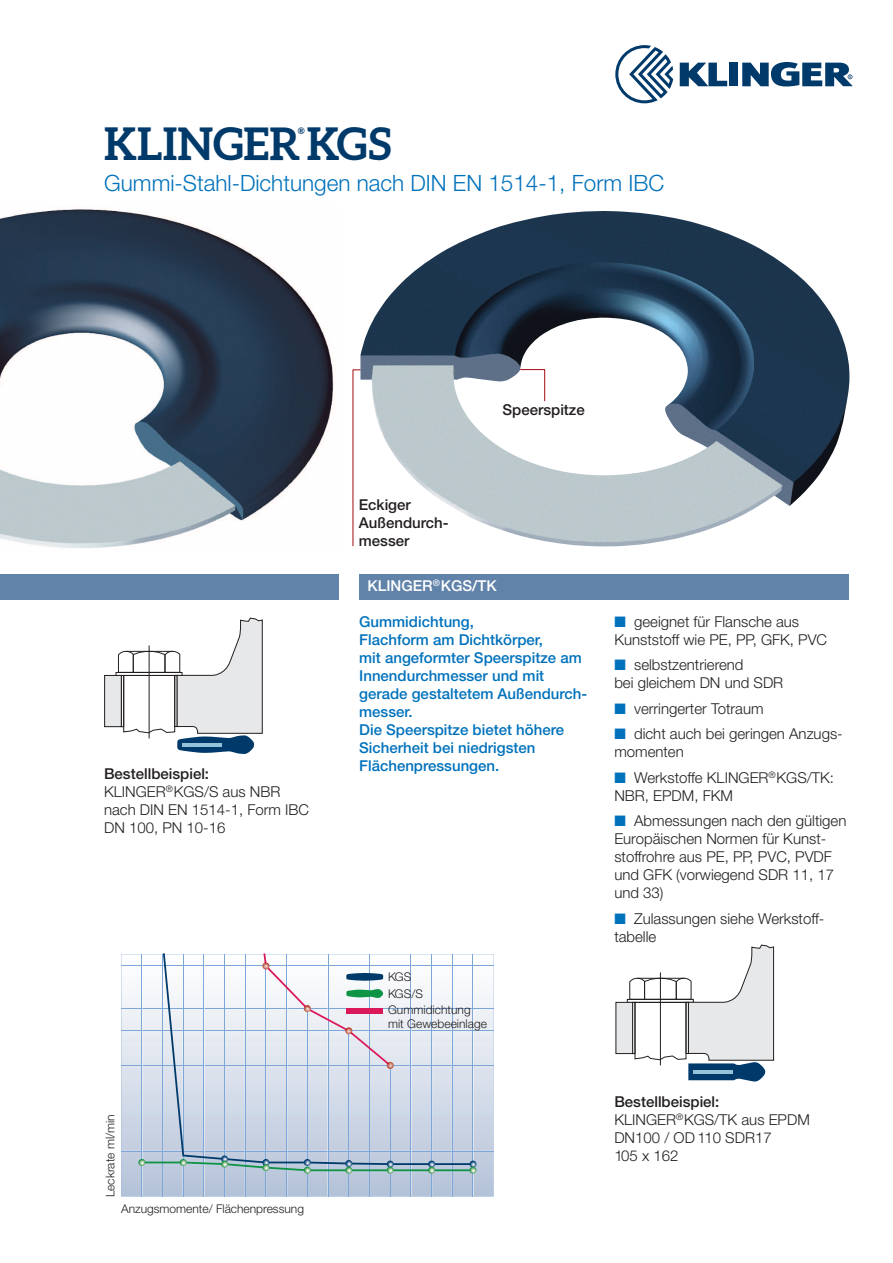
<style>
.page{position:relative;width:893px;height:1263px;background:#fff}
.page>*{position:absolute;margin:0;border:0;box-sizing:border-box;transform-origin:0 0}
.t1{font:700 45px "Aleo";color:#003a6a}
.t2{font:300 22.5px "Helvetica Neue LT Pro";color:#0072bc}
.t3{font:300 15px/18px "Helvetica Neue LT Pro";color:#231f20}
.t4{font:500 15px/18px "Helvetica Neue LT Pro";color:#0072bc}
.t5{font:500 15px/18px "Helvetica Neue LT Pro";color:#231f20}
.t6{font:500 15px "Helvetica Neue LT Pro";color:#fff}
.t7{font:300 12px/16.5px "Helvetica Neue LT Pro";color:#231f20}
.t8{font:700 9px "Aleo";color:#003a6a}
.s1{font-weight:500}
.s2{color:#0072bc}
</style>
<div class="page">
<div style="left:729px;top:63px;width:9px;height:23px;background:#003a6a"></div>
<svg style="left:680px;top:63px;width:47px;height:23px"></svg>
<svg style="left:742px;top:62px;width:111px;height:24px"></svg>
<svg style="left:615px;top:45px;width:58px;height:58px"></svg>
<img style="left:360px;top:211px;width:489px;height:336px">
<img style="left:0;top:209px;width:334px;height:339px">
<div style="left:116px;top:672px;width:66px;height:4px;border:1px solid #231f20"></div>
<div style="left:105px;top:675px;width:16px;height:52px;background:#e7e8e9"></div>
<div style="left:105px;top:675px;width:16px;height:52px;border:1px solid #231f20"></div>
<svg style="left:118px;top:618px;width:144px;height:136px"></svg>
<hr style="left:126px;top:651px;width:47px;height:1px;background:#231f20">
<svg style="left:121px;top:954px;width:373px;height:242px;background:#cdd7e5"></svg>
<hr style="left:183px;top:954px;width:1px;height:242px;background:#7ca7d8">
<hr style="left:224px;top:954px;width:1px;height:242px;background:#7ca7d8">
<hr style="left:266px;top:966px;width:1px;height:230px;background:#7ca7d8">
<hr style="left:307px;top:1008px;width:1px;height:188px;background:#7ca7d8">
<hr style="left:349px;top:1031px;width:1px;height:165px;background:#7ca7d8">
<hr style="left:390px;top:1065px;width:1px;height:131px;background:#7ca7d8">
<hr style="left:431px;top:954px;width:1px;height:242px;background:#7ca7d8">
<hr style="left:473px;top:954px;width:1px;height:242px;background:#7ca7d8">
<hr style="left:121px;top:966px;width:372px;height:1px;background:#7ca7d8">
<hr style="left:121px;top:1008px;width:372px;height:1px;background:#7ca7d8">
<hr style="left:121px;top:1031px;width:372px;height:1px;background:#7ca7d8">
<hr style="left:121px;top:1065px;width:372px;height:1px;background:#7ca7d8">
<hr style="left:121px;top:1151px;width:372px;height:1px;background:#7ca7d8">
<hr style="left:162px;top:954px;width:1px;height:242px;background:#7ca7d8">
<hr style="left:204px;top:954px;width:1px;height:242px;background:#7ca7d8">
<hr style="left:245px;top:954px;width:1px;height:242px;background:#7ca7d8">
<hr style="left:287px;top:954px;width:1px;height:242px;background:#7ca7d8">
<hr style="left:328px;top:954px;width:1px;height:242px;background:#7ca7d8">
<hr style="left:369px;top:954px;width:1px;height:242px;background:#7ca7d8">
<hr style="left:411px;top:954px;width:1px;height:242px;background:#7ca7d8">
<hr style="left:452px;top:954px;width:1px;height:242px;background:#7ca7d8">
<hr style="left:142px;top:954px;width:1px;height:242px;background:#7ca7d8">
<svg style="left:163px;top:953px;width:311px;height:202px"></svg>
<svg style="left:262px;top:953px;width:132px;height:116px"></svg>
<div style="left:346px;top:1008px;width:37px;height:6px;background:#da195b"></div>
<svg style="left:138px;top:1155px;width:338px;height:19px;background:#99b7c2"></svg>
<div style="left:627px;top:999px;width:66px;height:3px;border:1px solid #231f20"></div>
<div style="left:616px;top:1002px;width:17px;height:51px;background:#e7e8e9"></div>
<div style="left:616px;top:1002px;width:17px;height:52px;border:1px solid #231f20"></div>
<svg style="left:629px;top:945px;width:145px;height:136px"></svg>
<hr style="left:694px;top:1070px;width:39px;height:3px;background:#94c3da">
<div style="left:0;top:574px;width:338px;height:26px;background:#6183aa"></div>
<div style="left:359px;top:574px;width:489px;height:26px;background:#6183aa"></div>
<svg style="left:520px;top:369px;width:25px;height:1px"></svg>
<hr style="left:544px;top:370px;width:1px;height:31px;background:#a30910">
<hr style="left:353px;top:370px;width:1px;height:176px;background:#a30910">
<h1 class="t1" style="left:104px;top:118px;width:289px">KLINGERKGS</h1>
<p class="t8" style="left:298px;top:126px;width:8px">®</p>
<h2 class="t2" style="left:104px;top:175px;width:562px">Gummi-Stahl-Dichtungen nach DIN EN 1514-1, Form IBC</h2>
<p class="t3" style="left:104px;top:766px;width:207px"><span class="s1">Bestellbeispiel:<br></span>KLINGER<sup>®</sup>KGS/S aus NBR nach DIN EN 1514-1, Form IBC<br>DN 100, PN 10-16</p>
<p class="t7" style="left:103px;top:1197px;width:84px;rotate:-90deg">Leckrate ml/min</p>
<p class="t7" style="left:121px;top:1201px;width:184px">Anzugsmomente/ Flächenpressung</p>
<p class="t5" style="left:503px;top:402px;width:84px">Speerspitze</p>
<p class="t5" style="left:359px;top:497px;width:91px">Eckiger<br>Außendurch&shy;messer</p>
<p class="t6" style="left:368px;top:580px;width:131px">KLINGER<sup>®</sup>KGS/TK</p>
<p class="t4" style="left:359px;top:614px;width:230px">Gummidichtung,<br>Flachform am Dichtkörper,<br>mit angeformter Speerspitze am<br>Innendurchmesser und mit gerade gestaltetem Außendurch&shy;messer.<br>Die Speerspitze bietet höhere<br>Sicherheit bei niedrigsten<br>Flächenpressungen.</p>
<p class="t7" style="left:388px;top:970px;width:84px">KGS<br>KGS/S<br>Gummidichtung</p>
<p class="t7" style="left:388px;top:1016px;width:100px">mit Gewebeeinlage</p>
<p class="t3" style="left:614px;top:614px;width:214px"><span class="s2">■</span> geeignet für Flansche aus<br>Kunststoff wie PE, PP, GFK, PVC</p>
<p class="t3" style="left:614px;top:657px;width:170px"><span class="s2">■</span> selbstzentrierend<br>bei gleichem DN und SDR</p>
<p class="t3" style="left:614px;top:701px;width:151px"><span class="s2">■</span> verringerter Totraum</p>
<p class="t3" style="left:614px;top:726px;width:230px"><span class="s2">■</span> dicht auch bei geringen Anzugs&shy;momenten</p>
<p class="t3" style="left:614px;top:770px;width:221px"><span class="s2">■</span> Werkstoffe KLINGER<sup>®</sup>KGS/TK:<br>NBR, EPDM, FKM</p>
<p class="t3" style="left:614px;top:813px;width:234px"><span class="s2">■</span> Abmessungen nach den gültigen<br>Europäischen Normen für Kunst&shy;stoffrohre aus PE, PP, PVC, PVDF und GFK (vorwiegend SDR 11, 17 und 33)</p>
<p class="t3" style="left:614px;top:911px;width:212px"><span class="s2">■</span> Zulassungen siehe Werkstoff&shy;tabelle</p>
<p class="t3" style="left:614px;top:1094px;width:197px"><span class="s1">Bestellbeispiel:<br></span>KLINGER<sup>®</sup>KGS/TK aus EPDM<br>DN100 / OD 110 SDR17<br>105 x 162</p>
</div>
